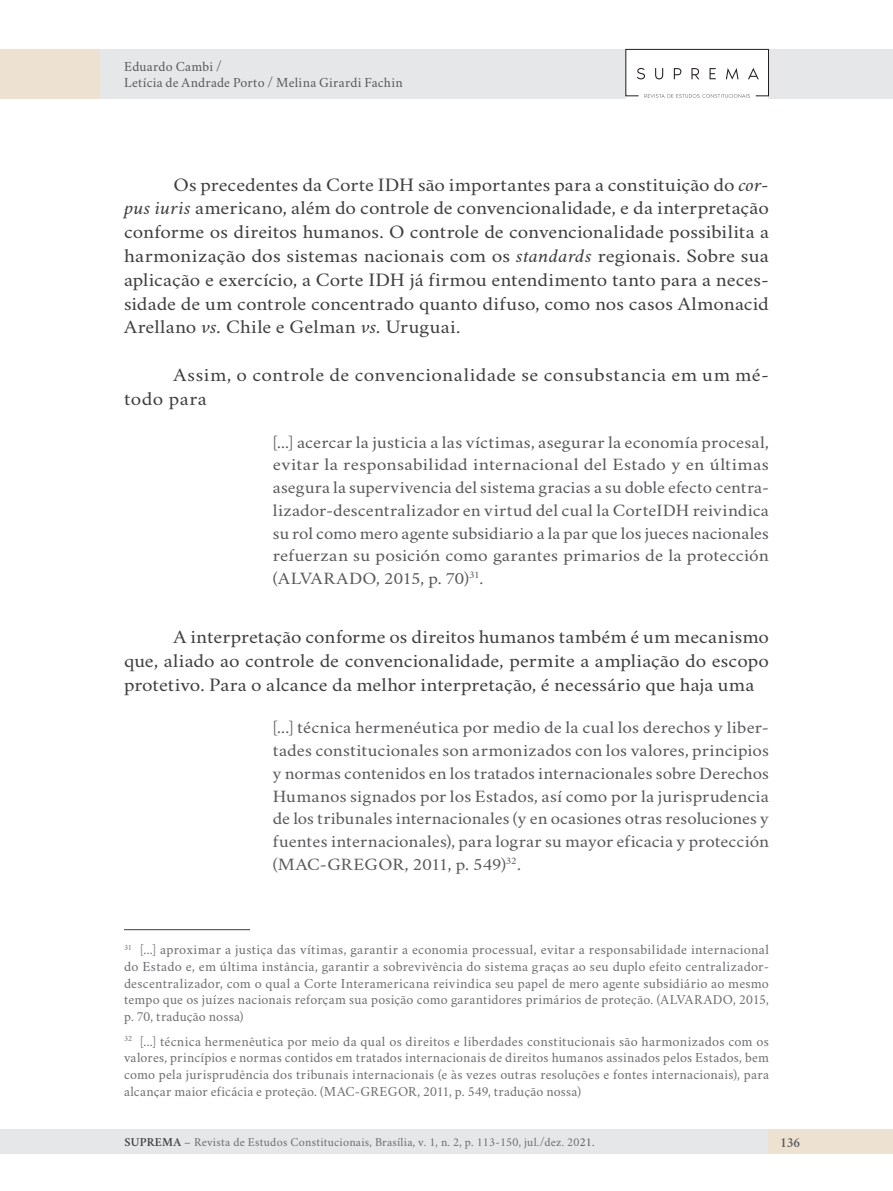
<style>
.page{position:relative;width:893px;height:1191px;background:#fff}
.page>*{position:absolute;margin:0;border:0;box-sizing:border-box;transform-origin:0 0}
.texto_corrido_pt{font:19.25px/23.8px "Crimson";letter-spacing:.01em;color:#3e3e3f;text-align:justify;scale:1.1 1}
.TEXTO_CORRIDO_COM_R{font:17.5px/22.8px "Crimson";letter-spacing:.005em;color:#57585a;text-align:justify;scale:1.1 1}
.FOOTNOTE{font:14px/16.6px "Crimson";letter-spacing:.015em;color:#6c6d70;text-align:justify}
.t1{font:14px/15.8px "Crimson";letter-spacing:.02em;color:#57585a}
.t2{font:600 14px "Crimson";color:#57585a}
.t3{font:12.25px "Crimson";letter-spacing:.02em;color:#6c6d70}
.s1{font-style:italic}
.s2{font-weight:600;color:#3e3e3f}
.s3{color:#57585a}
</style>
<div class="page">
<hr style="left:124px;top:929px;width:126px;height:1px;background:#3e3e3f">
<div style="left:0;top:1129px;width:790px;height:25px;background:#e6e7e9"></div>
<div style="left:0;top:49px;width:892px;height:50px;background:#e6e7e9"></div>
<div style="left:768px;top:1129px;width:124px;height:25px;background:#ede1d1"></div>
<div style="left:0;top:49px;width:99px;height:50px;background:#ede1d1"></div>
<div style="left:626px;top:50px;width:142px;height:49px;background:#fff"></div>
<svg style="left:625px;top:48px;width:144px;height:50px"></svg>
<p class="t1" style="left:124px;top:57px;width:280px">Eduardo Cambi /<br>Letícia de Andrade Porto / Melina Girardi Fachin</p>
<p class="texto_corrido_pt" style="left:124px;top:170px;width:588px;text-indent:50px">Os precedentes da Corte IDH são importantes para a constituição do <span class="s1">cor&shy;pus iuris</span> americano, além do controle de convencionalidade, e da interpretação conforme os direitos humanos. O controle de convencionalidade possibilita a harmonização dos sistemas nacionais com os <span class="s1">standards</span> regionais. Sobre sua aplicação e exercício, a Corte IDH já firmou entendimento tanto para a neces&shy;sidade de um controle concentrado quanto difuso, como nos casos Almonacid Arellano <span class="s1">vs.</span> Chile e Gelman <span class="s1">vs.</span> Uruguai.</p>
<p class="texto_corrido_pt" style="left:124px;top:360px;width:588px;text-indent:50px">Assim, o controle de convencionalidade se consubstancia em um mé&shy;todo para</p>
<p class="TEXTO_CORRIDO_COM_R" style="left:273px;top:428px;width:453px">[...] acercar la justicia a las víctimas, asegurar la economía procesal, evitar la responsabilidad internacional del Estado y en últimas asegura la supervivencia del sistema gracias a su doble efecto centra&shy;lizador-descentralizador en virtud del cual la CorteIDH reivindica su rol como mero agente subsidiario a la par que los jueces nacionales refuerzan su posición como garantes primarios de la protección (ALVARADO, 2015, p. 70)<sup>31</sup>.</p>
<p class="texto_corrido_pt" style="left:124px;top:622px;width:588px;text-indent:50px">A interpretação conforme os direitos humanos também é um mecanismo que, aliado ao controle de convencionalidade, permite a ampliação do escopo protetivo. Para o alcance da melhor interpretação, é necessário que haja uma</p>
<p class="TEXTO_CORRIDO_COM_R" style="left:273px;top:714px;width:453px">[...] técnica hermenéutica por medio de la cual los derechos y liber&shy;tades constitucionales son armonizados con los valores, principios y normas contenidos en los tratados internacionales sobre Derechos Humanos signados por los Estados, así como por la jurisprudencia de los tribunales internacionales (y en ocasiones otras resoluciones y fuentes internacionales), para lograr su mayor eficacia y protección (MAC-GREGOR, 2011, p. 549)<sup>32</sup>.</p>
<p class="FOOTNOTE" style="left:124px;top:940px;width:646px"><sup>31</sup> [...] aproximar a justiça das vítimas, garantir a economia processual, evitar a responsabilidade internacional do Estado e, em última instância, garantir a sobrevivência do sistema graças ao seu duplo efeito centralizador&shy;descentralizador, com o qual a Corte Interamericana reivindica seu papel de mero agente subsidiário ao mesmo tempo que os juízes nacionais reforçam sua posição como garantidores primários de proteção. (ALVARADO, 2015, p. 70, tradução nossa)</p>
<p class="FOOTNOTE" style="left:124px;top:1031px;width:646px"><sup>32</sup> [...] técnica hermenêutica por meio da qual os direitos e liberdades constitucionais são harmonizados com os valores, princípios e normas contidos em tratados internacionais de direitos humanos assinados pelos Estados, bem como pela jurisprudência dos tribunais internacionais (e às vezes outras resoluções e fontes internacionais), para alcançar maior eficácia e proteção. (MAC-GREGOR, 2011, p. 549, tradução nossa)</p>
<p class="t3" style="left:125px;top:1132px;width:472px"><span class="s2">SUPREMA</span> – Revista de Estudos Constitucionais, Brasília, v. 1, n. 2, p. 113-150, jul./dez. 20<span class="s3">21.</span></p>
<p class="t2" style="left:780px;top:1132px;width:21px">136</p>
</div>
